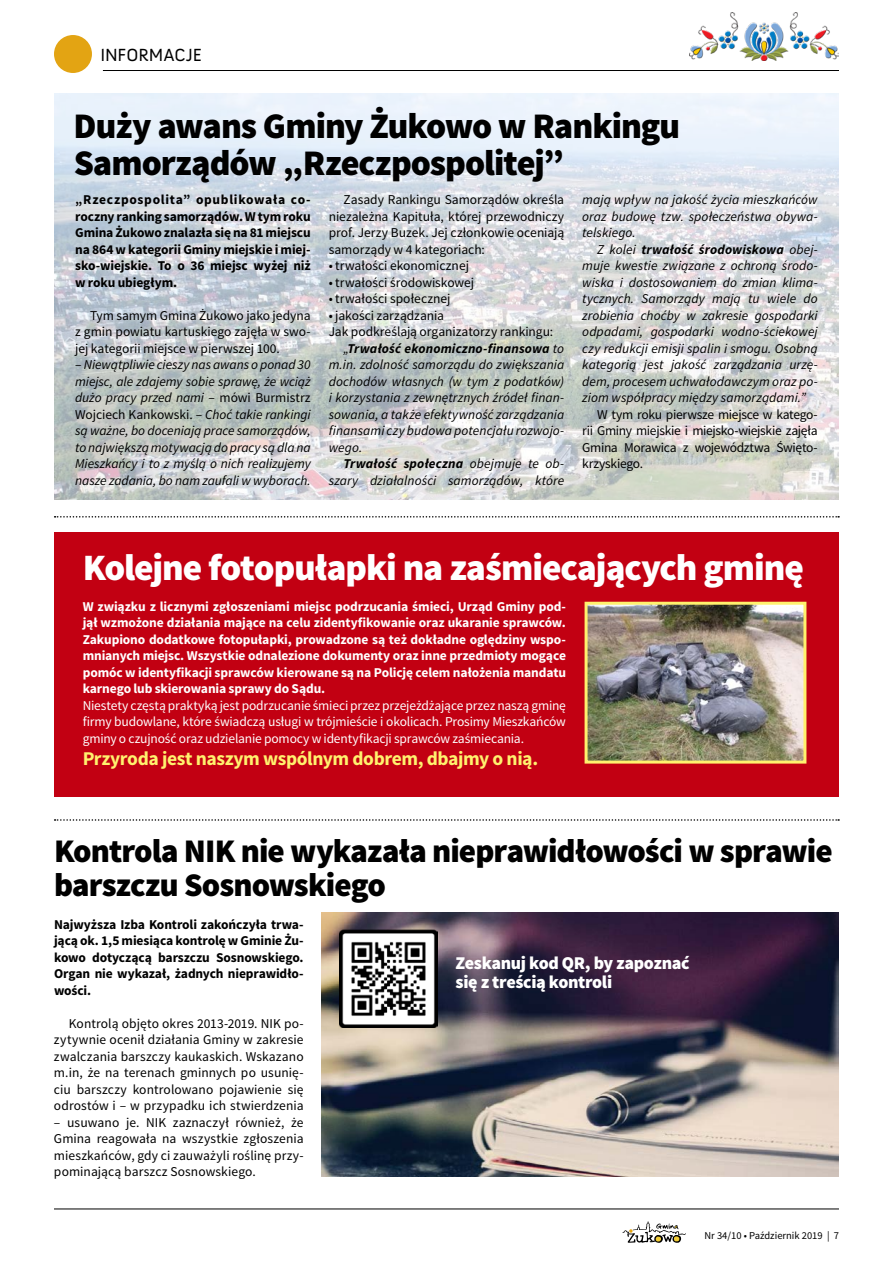
<style>
.page{position:relative;width:893px;height:1263px;background:#fff}
.page>*{position:absolute;margin:0;border:0;box-sizing:border-box;transform-origin:0 0}
.t1{font:900 37.2px "Source Sans Pro";letter-spacing:-.03em;color:#fff}
.t2{font:900 36px/36.8px "Source Sans Pro";letter-spacing:-.03em;color:#000}
.t3{font:900 33px/33.6px "Source Sans Pro";letter-spacing:-.03em;color:#000}
.t4{font:700 19.5px "Source Sans Pro";letter-spacing:-.025em;color:#fff16e}
.t5{font:900 18px/18.6px "Source Sans Pro";letter-spacing:-.02em;color:#fff}
.t6{font:18px "Anivers";color:#000}
.t7{font:italic 13.5px/16.5px "Source Sans Pro";letter-spacing:.005em;color:#000;text-align:justify}
.t8{font:13.5px/16.5px "Source Sans Pro";color:#000;text-align:justify}
.t9{font:700 13.5px/16.5px "Source Sans Pro";letter-spacing:-.01em;color:#fff;text-align:justify}
.t10{font:700 13.5px/16.5px "Source Sans Pro";letter-spacing:-.01em;color:#000;text-align:justify}
.t11{font:13.5px/16.5px "Source Sans Pro";letter-spacing:-.015em;color:#fff;text-align:justify}
.t12{font:italic 700 13.5px "Source Sans Pro";letter-spacing:.01em;color:#000}
.t13{font:10.5px "Source Sans Pro";color:#000}
.s1{font-style:normal}
.s2{font-weight:400}
.s3{font-weight:700}
</style>
<div class="page">
<svg style="left:55px;top:819px;width:784px;height:2px"></svg>
<svg style="left:55px;top:516px;width:784px;height:2px"></svg>
<div style="left:54px;top:532px;width:785px;height:264px;background:#c20012"></div>
<img style="left:589px;top:606px;width:213px;height:154px">
<div style="left:585px;top:602px;width:221px;height:162px;border:3px solid #fff16e"></div>
<div style="left:54px;top:35px;width:38px;height:38px;background:#e3a413;border-radius:50%"></div>
<img style="left:689px;top:12px;width:150px;height:49px">
<svg style="left:622px;top:1221px;width:64px;height:22px"></svg>
<hr style="left:54px;top:1209px;width:785px;height:1px;background:#000">
<hr style="left:103px;top:70px;width:736px;height:1px;background:#000">
<img style="left:54px;top:94px;width:785px;height:406px">
<img style="left:322px;top:912px;width:517px;height:264px">
<img style="left:340px;top:928px;width:97px;height:100px">
<h3 class="t6" style="left:100px;top:45px;width:103px">INFORMACJE</h3>
<h2 class="t2" style="left:74px;top:109px;width:608px">Duży awans Gminy Żukowo w Rankingu<br>Samorządów „Rzeczpospolitej”</h2>
<p class="t10" style="left:75px;top:192px;width:237px">„Rzeczpospolita” opublikowała co&shy;roczny ranking samorządów. W tym roku Gmina Żukowo znalazła się na 81 miejscu na 864 w kategorii Gminy miejskie i miej&shy;sko-wiejskie. To o 36 miejsc wyżej niż w roku ubiegłym.</p>
<p class="t8" style="left:75px;top:307px;width:237px;text-indent:15px">Tym samym Gmina Żukowo jako jedyna z gmin powiatu kartuskiego zajęła w swo&shy;jej kategorii miejsce w pierwszej 100.</p>
<p class="t7" style="left:75px;top:356px;width:237px"><span class="s1">–</span> Niewątpliwie cieszy nas awans o ponad 30 miejsc, ale zdajemy sobie sprawę, że wciąż dużo pracy przed nami <span class="s1">– mówi Burmistrz Wojciech Kankowski. –</span> Choć takie rankingi są ważne, bo doceniają prace samorządów, to największą motywacją do pracy są dla na Mieszkańcy i to z myślą o nich realizujemy nasze zadania, bo nam zaufali w wyborach.</p>
<p class="t8" style="left:329px;top:192px;width:237px;text-indent:15px">Zasady Rankingu Samorządów określa niezależna Kapituła, której przewodniczy prof. Jerzy Buzek. Jej członkowie oceniają samorządy w 4 kategoriach:</p>
<p class="t8" style="left:329px;top:258px;width:142px">• trwałości ekonomicznej</p>
<p class="t8" style="left:329px;top:274px;width:147px">• trwałości środowiskowej</p>
<p class="t8" style="left:329px;top:291px;width:123px">• trwałości społecznej</p>
<p class="t8" style="left:329px;top:307px;width:117px">• jakości zarządzania</p>
<p class="t8" style="left:329px;top:324px;width:226px">Jak podkreślają organizatorzy rankingu:</p>
<p class="t12" style="left:344px;top:339px;width:222px"><span class="s2">„</span>Trwałość ekonomiczno-finansowa <span class="s2">to</span></p>
<p class="t7" style="left:329px;top:356px;width:237px">m.in. zdolność samorządu do zwiększania</p>
<p class="t7" style="left:329px;top:373px;width:237px">dochodów własnych (w tym z podatków)</p>
<p class="t7" style="left:329px;top:389px;width:237px">i korzystania z zewnętrznych źródeł finan-</p>
<p class="t7" style="left:329px;top:406px;width:237px">sowania, a także efektywność zarządzania</p>
<p class="t7" style="left:329px;top:422px;width:237px">finansami czy budowa potencjału rozwojo-</p>
<p class="t7" style="left:329px;top:439px;width:35px">wego.</p>
<p class="t12" style="left:344px;top:455px;width:222px">Trwałość społeczna <span class="s2">obejmuje te ob-</span></p>
<p class="t7" style="left:329px;top:472px;width:237px">szary działalności samorządów, które</p>
<p class="t7" style="left:582px;top:191px;width:237px">mają wpływ na jakość życia mieszkańców oraz budowę tzw. społeczeństwa obywa&shy;telskiego.</p>
<p class="t7" style="left:582px;top:241px;width:237px;text-indent:15px">Z kolei <span class="s3">trwałość środowiskowa</span> obej&shy;muje kwestie związane z ochroną środo&shy;wiska i dostosowaniem do zmian klima&shy;tycznych. Samorządy mają tu wiele do zrobienia choćby w zakresie gospodarki odpadami, gospodarki wodno-ściekowej czy redukcji emisji spalin i smogu. Osobną kategorią jest jakość zarządzania urzę&shy;dem, procesem uchwałodawczym oraz po&shy;ziom współpracy między samorządami.”</p>
<p class="t8" style="left:582px;top:406px;width:237px;text-indent:15px">W tym roku pierwsze miejsce w katego&shy;rii Gminy miejskie i miejsko-wiejskie zajęła Gmina Morawica z województwa Święto&shy;krzyskiego.</p>
<h1 class="t1" style="left:83px;top:543px;width:723px">Kolejne fotopułapki na zaśmiecających gminę</h1>
<p class="t9" style="left:83px;top:598px;width:485px">W związku z licznymi zgłoszeniami miejsc podrzucania śmieci, Urząd Gminy pod&shy;jął wzmożone działania mające na celu zidentyfikowanie oraz ukaranie sprawców.<br>Zakupiono dodatkowe fotopułapki, prowadzone są też dokładne oględziny wspo&shy;mnianych miejsc. Wszystkie odnalezione dokumenty oraz inne przedmioty mogące pomóc w identyfikacji sprawców kierowane są na Policję celem nałożenia mandatu karnego lub skierowania sprawy do Sądu.</p>
<p class="t11" style="left:83px;top:697px;width:485px">Niestety częstą praktyką jest podrzucanie śmieci przez przejeżdżające przez naszą gminę firmy budowlane, które świadczą usługi w trójmieście i okolicach. Prosimy Mieszkańców gminy o czujność oraz udzielanie pomocy w identyfikacji sprawców zaśmiecania.</p>
<h3 class="t4" style="left:83px;top:746px;width:457px">Przyroda jest naszym wspólnym dobrem, dbajmy o nią.</h3>
<h3 class="t3" style="left:54px;top:836px;width:780px">Kontrola NIK nie wykazała nieprawidłowości w sprawie barszczu Sosnowskiego</h3>
<p class="t10" style="left:54px;top:916px;width:251px">Najwyższa Izba Kontroli zakończyła trwa&shy;jącą ok. 1,5 miesiąca kontrolę w Gminie Żu&shy;kowo dotyczącą barszczu Sosnowskiego.<br>Organ nie wykazał, żadnych nieprawidło&shy;wości.</p>
<p class="t8" style="left:54px;top:1015px;width:251px;text-indent:15px">Kontrolą objęto okres 2013-2019. NIK po&shy;zytywnie ocenił działania Gminy w zakresie zwalczania barszczy kaukaskich. Wskazano m.in, że na terenach gminnych po usunię&shy;ciu barszczy kontrolowano pojawienie się odrostów i – w przypadku ich stwierdzenia</p>
<p class="t8" style="left:54px;top:1114px;width:251px">– usuwano je. NIK zaznaczył również, że Gmina reagowała na wszystkie zgłoszenia mieszkańców, gdy ci zauważyli roślinę przy&shy;pominającą barszcz Sosnowskiego.</p>
<h3 class="t5" style="left:455px;top:955px;width:236px">Zeskanuj kod QR, by zapoznać się z treścią kontroli</h3>
<p class="t13" style="left:704px;top:1229px;width:136px">Nr 34/10 • Październik 2019 | 7</p>
</div>
